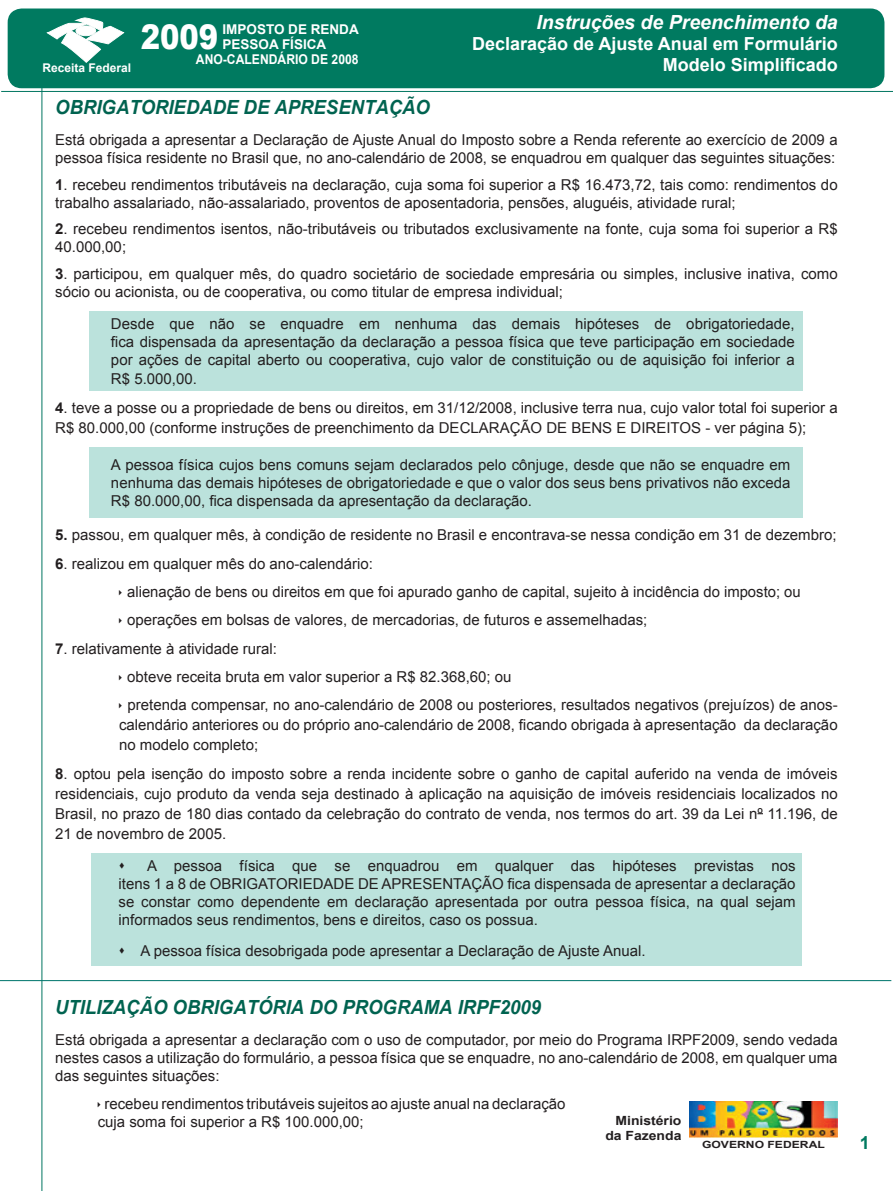
<style>
.page{position:relative;width:893px;height:1191px;background:#fff}
.page>*{position:absolute;margin:0;border:0;box-sizing:border-box;transform-origin:0 0}
.t1{font:900 33.9px "Arial";color:#fff;scale:.86 1}
.t2{font:italic 700 19.5px "Arial";color:#006350;scale:.95 1}
.t3{font:italic 700 19.5px "Arial";color:#fff}
.t4{font:700 18px "Arial";color:#fff}
.t5{font:700 18px "Arial";color:#007a60}
.t6{font:15px/18px "Arial";color:#231f20}
.t7{font:700 13.5px "Arial";color:#fff}
.t8{font:700 13.5px "Arial";color:#fff;scale:.9 1}
.t9{font:700 12.6px "Arial";color:#231f20;scale:1.11 1}
.t10{font:700 12px "Arial";color:#fff}
.t11{font:700 9.9px "Arial";color:#231f20;scale:1.22 1}
.s1{font-weight:700}
</style>
<div class="page">
<div style="left:8px;top:9px;width:876px;height:79px;background:#007a60"></div>
<hr style="left:1px;top:91px;width:892px;height:1px;background:#007660">
<hr style="left:42px;top:88px;width:1px;height:1103px;background:#007660">
<svg style="left:47px;top:18px;width:77px;height:44px"></svg>
<div style="left:76px;top:26px;width:20px;height:10px;background:#fff;border-radius:50%"></div>
<div style="left:76px;top:26px;width:20px;height:10px;border:1px solid #fff;border-radius:50%"></div>
<div style="left:90px;top:311px;width:713px;height:80px;background:#bbe2dc"></div>
<div style="left:90px;top:447px;width:713px;height:71px;background:#bbe2dc"></div>
<div style="left:91px;top:853px;width:711px;height:112px;background:#bbe2dc"></div>
<img style="left:689px;top:1101px;width:149px;height:36px">
<hr style="left:0;top:980px;width:891px;height:1px;background:#00766d">
<p class="t10" style="left:43px;top:60px;width:90px">Receita Federal</p>
<p class="t1" style="left:141px;top:12px;width:92px">2009</p>
<p class="t7" style="left:223px;top:20px;width:138px">IMPOSTO DE RENDA</p>
<p class="t7" style="left:223px;top:35px;width:105px">PESSOA FÍSICA</p>
<p class="t8" style="left:196px;top:51px;width:182px">ANO-CALENDÁRIO DE 2008</p>
<p class="t3" style="left:537px;top:9px;width:303px">Instruções de Preenchimento da</p>
<p class="t4" style="left:472px;top:32px;width:367px">Declaração de Ajuste Anual em Formulário</p>
<p class="t4" style="left:663px;top:53px;width:177px">Modelo Simplificado</p>
<p class="t2" style="left:55px;top:95px;width:396px">OBRIGATORIEDADE DE APRESENTAÇÃO</p>
<p class="t6" style="left:55px;top:131px;width:784px">Está obrigada a apresentar a Declaração de Ajuste Anual do Imposto sobre a Renda referente ao exercício de 2009 a pessoa física residente no Brasil que, no ano-calendário de 2008, se enquadrou em qualquer das seguintes situações:</p>
<p class="t6" style="left:55px;top:175px;width:784px"><span class="s1">1</span>. recebeu rendimentos tributáveis na declaração, cuja soma foi superior a R$ 16.473,72, tais como: rendimentos do trabalho assalariado, não-assalariado, proventos de aposentadoria, pensões, aluguéis, atividade rural;</p>
<p class="t6" style="left:55px;top:220px;width:784px"><span class="s1">2</span>. recebeu rendimentos isentos, não-tributáveis ou tributados exclusivamente na fonte, cuja soma foi superior a R$<br>40.000,00;</p>
<p class="t6" style="left:55px;top:264px;width:784px"><span class="s1">3</span>. participou, em qualquer mês, do quadro societário de sociedade empresária ou simples, inclusive inativa, como sócio ou acionista, ou de cooperativa, ou como titular de empresa individual;</p>
<p class="t6" style="left:111px;top:314px;width:685px;text-align:justify">Desde que não se enquadre em nenhuma das demais hipóteses de obrigatoriedade, fica dispensada da apresentação da declaração a pessoa física que teve participação em sociedade por ações de capital aberto ou cooperativa, cujo valor de constituição ou de aquisição foi inferior a</p>
<p class="t6" style="left:111px;top:370px;width:87px">R$ 5.000,00.</p>
<p class="t6" style="left:55px;top:398px;width:784px;line-height:19.8px"><span class="s1">4</span>. teve a posse ou a propriedade de bens ou direitos, em 31/12/2008, inclusive terra nua, cujo valor total foi superior a<br>R$ 80.000,00 (conforme instruções de preenchimento da DECLARAÇÃO DE BENS E DIREITOS - ver página 5);</p>
<p class="t6" style="left:111px;top:456px;width:681px;text-align:justify">A pessoa física cujos bens comuns sejam declarados pelo cônjuge, desde que não se enquadre em nenhuma das demais hipóteses de obrigatoriedade e que o valor dos seus bens privativos não exceda R$ 80.000,00, fica dispensada da apresentação da declaração.</p>
<p class="t6" style="left:55px;top:526px;width:783px"><span class="s1">5.</span> passou, em qualquer mês, à condição de residente no Brasil e encontrava-se nessa condição em 31 de dezembro;</p>
<p class="t6" style="left:55px;top:554px;width:319px"><span class="s1">6</span>. realizou em qualquer mês do ano-calendário:</p>
<p class="t6" style="left:127px;top:583px;width:675px">alienação de bens ou direitos em que foi apurado ganho de capital, sujeito à incidência do imposto; ou</p>
<p class="t6" style="left:127px;top:611px;width:522px">operações em bolsas de valores, de mercadorias, de futuros e assemelhadas;</p>
<p class="t6" style="left:55px;top:639px;width:223px"><span class="s1">7</span>. relativamente à atividade rural:</p>
<p class="t6" style="left:127px;top:668px;width:386px">obteve receita bruta em valor superior a R$ 82.368,60; ou</p>
<p class="t6" style="left:119px;top:695px;width:720px;line-height:20px;text-align:justify;text-indent:8px">pretenda compensar, no ano-calendário de 2008 ou posteriores, resultados negativos (prejuízos) de anos&shy;calendário anteriores ou do próprio ano-calendário de 2008, ficando obrigada à apresentação da declaração no modelo completo;</p>
<p class="t6" style="left:55px;top:763px;width:784px;line-height:20px;text-align:justify"><span class="s1">8</span>. optou pela isenção do imposto sobre a renda incidente sobre o ganho de capital auferido na venda de imóveis residenciais, cujo produto da venda seja destinado à aplicação na aquisição de imóveis residenciais localizados no Brasil, no prazo de 180 dias contado da celebração do contrato de venda, nos termos do art. 39 da Lei nº 11.196, de 21 de novembro de 2005.</p>
<p class="t6" style="left:119px;top:857px;width:679px;text-align:justify">▲ A pessoa física que se enquadrou em qualquer das hipóteses previstas nos itens 1 a 8 de OBRIGATORIEDADE DE APRESENTAÇÃO fica dispensada de apresentar a declaração se constar como dependente em declaração apresentada por outra pessoa física, na qual sejam informados seus rendimentos, bens e direitos, caso os possua.</p>
<p class="t6" style="left:119px;top:942px;width:529px">▲ A pessoa física desobrigada pode apresentar a Declaração de Ajuste Anual.</p>
<p class="t2" style="left:55px;top:994px;width:513px">UTILIZAÇÃO OBRIGATÓRIA DO PROGRAMA IRPF2009</p>
<p class="t6" style="left:55px;top:1030px;width:784px;text-align:justify">Está obrigada a apresentar a declaração com o uso de computador, por meio do Programa IRPF2009, sendo vedada nestes casos a utilização do formulário, a pessoa física que se enquadre, no ano-calendário de 2008, em qualquer uma das seguintes situações:</p>
<p class="t6" style="left:98px;top:1094px;width:469px;text-indent:7px">recebeu rendimentos tributáveis sujeitos ao ajuste anual na declaração cuja soma foi superior a R$ 100.000,00;</p>
<p class="t11" style="left:702px;top:1137px;width:102px">GOVERNO FEDERAL</p>
<p class="t9" style="left:615px;top:1112px;width:61px">Ministério</p>
<p class="t9" style="left:605px;top:1127px;width:70px">da Fazenda</p>
<p class="t5" style="left:860px;top:1131px;width:12px">1</p>
</div>
